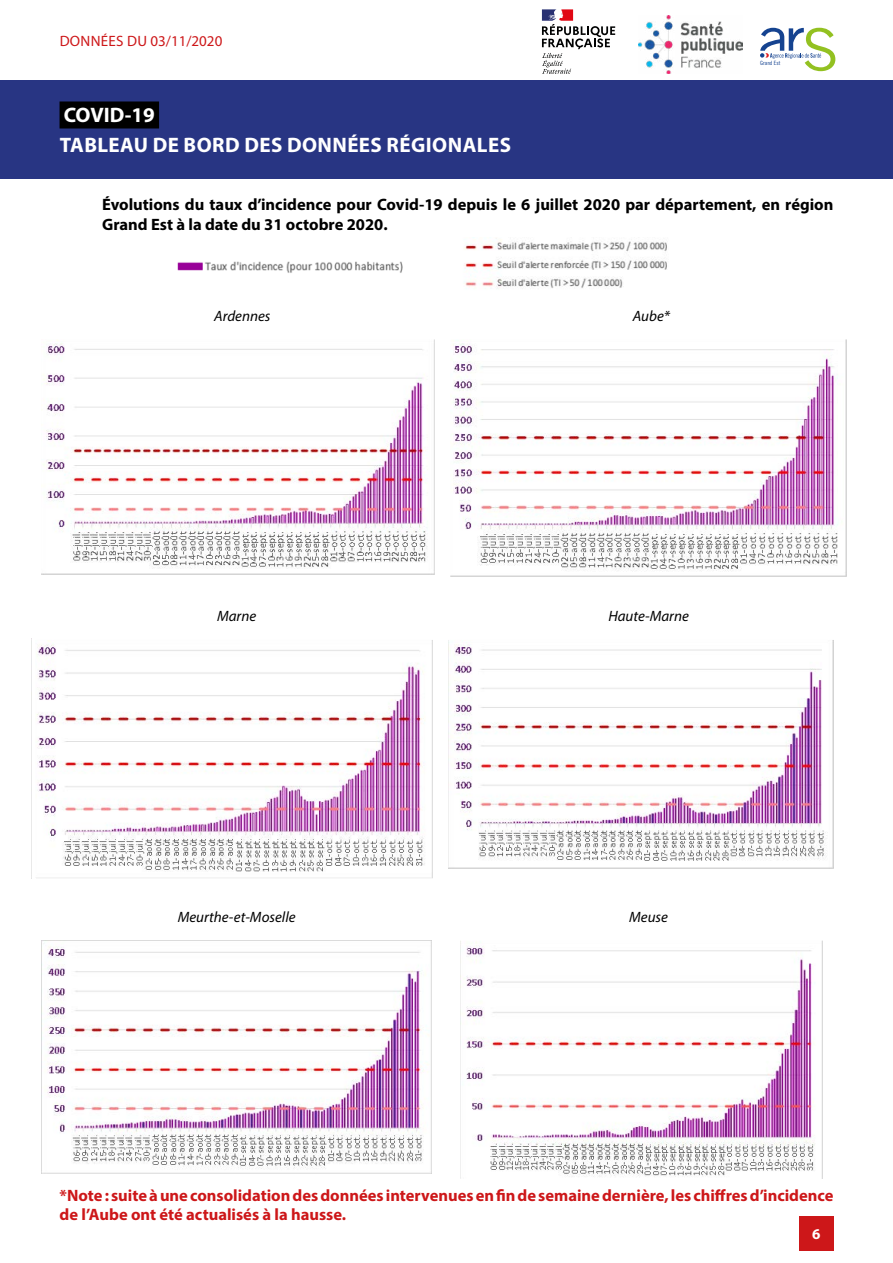
<style>
.page{position:relative;width:893px;height:1263px;background:#fff}
.page>*{position:absolute;margin:0;border:0;box-sizing:border-box;transform-origin:0 0}
.t1{font:700 21px/29.4px "Myriad Pro";letter-spacing:.02em;color:#fff}
.Texte{font:700 16.5px/19.8px "Myriad Pro";color:#cd1719}
.Texte-2{font:700 16.5px/19.8px "Myriad Pro";color:#000}
.Legende{font:italic 15px "Myriad Pro";color:#000}
.t2{font:15px "Myriad Pro";letter-spacing:.02em;color:#cd1719}
.t3{font:700 15px "Myriad Pro";color:#fff}
.t4{font:5.85px "Trade Gothic LT Std Cn 18";color:#154390}
</style>
<div class="page">
<div style="left:0;top:80px;width:893px;height:99px;background:#283583"></div>
<div style="left:60px;top:101px;width:99px;height:27px;background:#000"></div>
<div style="left:799px;top:1216px;width:34px;height:34px;background:#cd1719"></div>
<img style="left:638px;top:15px;width:104px;height:59px">
<svg style="left:760px;top:28px;width:75px;height:43px"></svg>
<svg style="left:542px;top:9px;width:73px;height:65px"></svg>
<img style="left:177px;top:261px;width:226px;height:12px">
<img style="left:42px;top:341px;width:393px;height:233px">
<img style="left:451px;top:341px;width:395px;height:235px">
<img style="left:37px;top:641px;width:395px;height:236px">
<img style="left:449px;top:641px;width:384px;height:228px">
<img style="left:42px;top:940px;width:389px;height:234px">
<img style="left:460px;top:942px;width:362px;height:236px">
<img style="left:464px;top:238px;width:203px;height:51px">
<p class="t2" style="left:60px;top:31px;width:164px">DONNÉES DU 03/11/2020</p>
<p class="t1" style="left:60px;top:100px;width:453px">COVID-19<br>TABLEAU DE BORD DES DONNÉES RÉGIONALES</p>
<p class="t4" style="left:760px;top:59px;width:22px">Grand Est</p>
<p class="Texte-2" style="left:102px;top:194px;width:733px">Évolutions du taux d’incidence pour Covid-19 depuis le 6 juillet 2020 par département, en région<br>Grand Est à la date du 31 octobre 2020.</p>
<p class="Legende" style="left:214px;top:306px;width:58px">Ardennes</p>
<p class="Legende" style="left:633px;top:306px;width:39px">Aube*</p>
<p class="Legende" style="left:217px;top:607px;width:41px">Marne</p>
<p class="Legende" style="left:608px;top:607px;width:82px">Haute-Marne</p>
<p class="Legende" style="left:178px;top:908px;width:119px">Meurthe-et-Moselle</p>
<p class="Legende" style="left:629px;top:908px;width:40px">Meuse</p>
<p class="Texte" style="left:60px;top:1184px;width:775px">*Note : suite à une consolidation des données intervenues en fin de semaine dernière, les chiffres d’incidence de l’Aube ont été actualisés à la hausse.</p>
<p class="t3" style="left:812px;top:1224px;width:10px">6</p>
</div>
